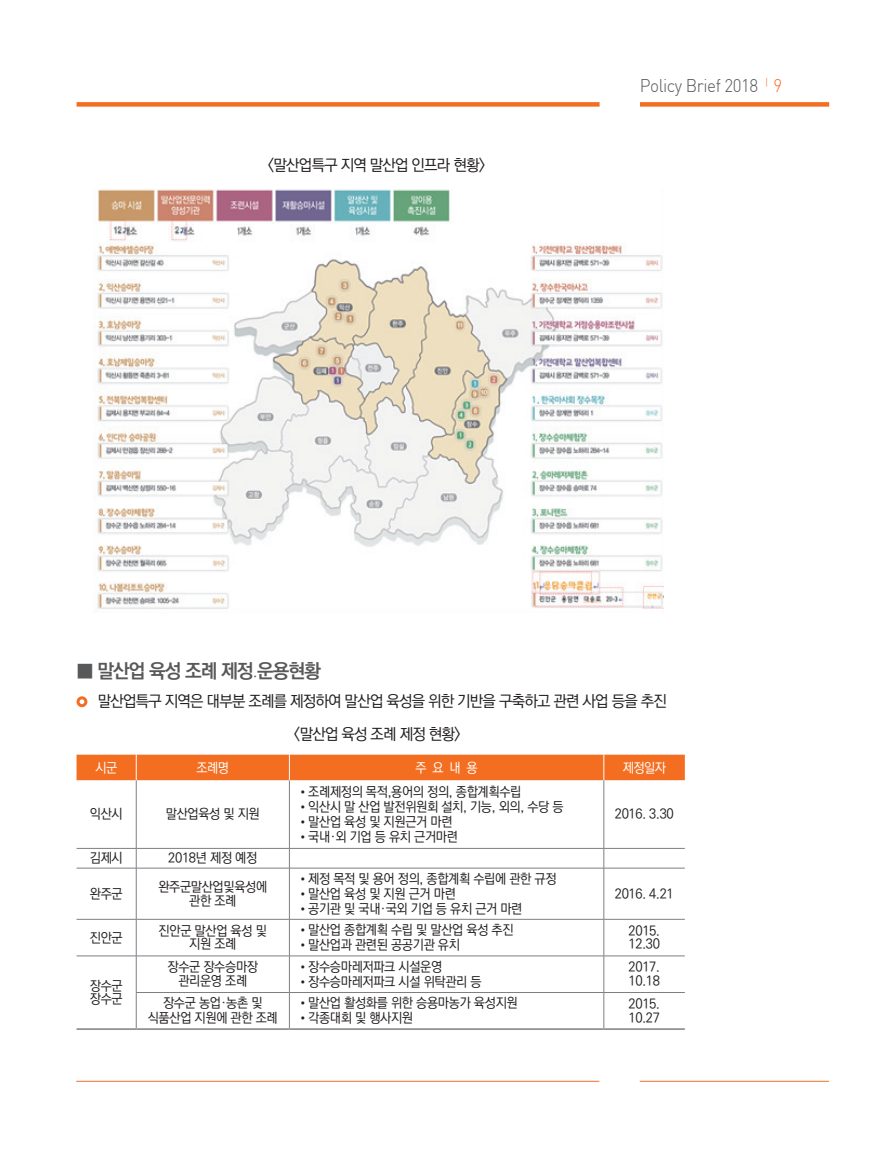
<style>
.page{position:relative;width:893px;height:1149px;background:#fff}
.page>*{position:absolute;margin:0;border:0;box-sizing:border-box;transform-origin:0 0}
.t1{font:700 19.5px "Ko Pub Dotum";letter-spacing:-.05em;color:#57585a}
.t2{font:300 18px "DIN";letter-spacing:-.025em;color:#57585a;scale:.95 1}
.t3{font:500 15.75px/32.5px "Ko Pub Dotum";letter-spacing:-.05em;color:#231f20}
.t4{font:500 13.5px/13.5px "Ko Pub Dotum";letter-spacing:-.025em;color:#231f20;text-align:center;scale:.95 1}
.t5{font:500 13.5px "Ko Pub Dotum";letter-spacing:-.04em;color:#fff;scale:.95 1}
.s1{font-family:"Dinlig";font-weight:400;color:#f36e21}
.s2{font-family:"HCR Batang";font-weight:400}
.s3{font-family:"YGO530";font-weight:400}
</style>
<div class="page">
<div style="left:77px;top:102px;width:523px;height:5px;background:#f36e21"></div>
<div style="left:640px;top:102px;width:189px;height:5px;background:#f36e21"></div>
<hr style="left:76px;top:1080px;width:523px;height:1px;background:#f36e21">
<hr style="left:640px;top:1080px;width:189px;height:1px;background:#f36e21">
<img style="left:97px;top:190px;width:566px;height:419px">
<div style="left:77px;top:696px;width:10px;height:11px;border:3px solid #f36e21;border-radius:50%"></div>
<hr style="left:136px;top:780px;width:1px;height:68px;background:#7d7f83">
<hr style="left:289px;top:780px;width:1px;height:68px;background:#7d7f83">
<hr style="left:604px;top:780px;width:1px;height:68px;background:#7d7f83">
<svg style="left:136px;top:848px;width:1px;height:19px"></svg>
<svg style="left:289px;top:848px;width:1px;height:19px"></svg>
<svg style="left:604px;top:848px;width:1px;height:19px"></svg>
<hr style="left:136px;top:868px;width:1px;height:50px;background:#7d7f83">
<hr style="left:289px;top:868px;width:1px;height:50px;background:#7d7f83">
<hr style="left:604px;top:868px;width:1px;height:50px;background:#7d7f83">
<hr style="left:136px;top:919px;width:1px;height:36px;background:#7d7f83">
<hr style="left:289px;top:919px;width:1px;height:36px;background:#7d7f83">
<hr style="left:604px;top:919px;width:1px;height:36px;background:#7d7f83">
<hr style="left:136px;top:955px;width:1px;height:36px;background:#7d7f83">
<hr style="left:289px;top:955px;width:1px;height:36px;background:#7d7f83">
<hr style="left:604px;top:955px;width:1px;height:36px;background:#7d7f83">
<hr style="left:77px;top:847px;width:59px;height:1px;background:#7d7f83">
<hr style="left:136px;top:847px;width:153px;height:1px;background:#7d7f83">
<hr style="left:289px;top:847px;width:315px;height:1px;background:#7d7f83">
<hr style="left:604px;top:847px;width:81px;height:1px;background:#7d7f83">
<hr style="left:77px;top:867px;width:59px;height:1px;background:#7d7f83">
<hr style="left:136px;top:867px;width:153px;height:1px;background:#7d7f83">
<hr style="left:289px;top:867px;width:315px;height:1px;background:#7d7f83">
<hr style="left:604px;top:867px;width:81px;height:1px;background:#7d7f83">
<hr style="left:77px;top:918px;width:59px;height:1px;background:#7d7f83">
<hr style="left:136px;top:918px;width:153px;height:1px;background:#7d7f83">
<hr style="left:289px;top:918px;width:315px;height:1px;background:#7d7f83">
<hr style="left:604px;top:918px;width:81px;height:1px;background:#7d7f83">
<hr style="left:77px;top:955px;width:59px;height:1px;background:#7d7f83">
<hr style="left:136px;top:955px;width:153px;height:1px;background:#7d7f83">
<hr style="left:289px;top:955px;width:315px;height:1px;background:#7d7f83">
<hr style="left:604px;top:955px;width:81px;height:1px;background:#7d7f83">
<hr style="left:136px;top:991px;width:153px;height:1px;background:#7d7f83">
<hr style="left:289px;top:991px;width:315px;height:1px;background:#7d7f83">
<hr style="left:604px;top:991px;width:81px;height:1px;background:#7d7f83">
<hr style="left:77px;top:1027px;width:59px;height:2px;background:#7d7f83">
<hr style="left:136px;top:1027px;width:153px;height:2px;background:#7d7f83">
<hr style="left:289px;top:1027px;width:315px;height:2px;background:#7d7f83">
<hr style="left:604px;top:1027px;width:81px;height:2px;background:#7d7f83">
<hr style="left:136px;top:992px;width:1px;height:35px;background:#7d7f83">
<hr style="left:289px;top:992px;width:1px;height:35px;background:#7d7f83">
<hr style="left:604px;top:992px;width:1px;height:35px;background:#7d7f83">
<div style="left:77px;top:754px;width:608px;height:26px;background:#f36e21"></div>
<p class="t3" style="left:268px;top:149px;width:219px">&lt;말산업특구 지역 말산업 인프라 현황&gt;</p>
<h2 class="t2" style="left:640px;top:74px;width:151px">Policy Brief 2018 <sup>|</sup> <span class="s1">9</span></h2>
<h1 class="t1" style="left:77px;top:660px;width:246px">■ 말산업 육성 조례 제정<span class="s2">․</span>운용현황</h1>
<p class="t3" style="left:294px;top:685px;width:374px;text-indent:-196px">말산업특구 지역은 대부분 조례를 제정하여 말산업 육성을 위한 기반을 구축하고 관련 사업 등을 추진 &lt;말산업 육성 조례 제정 현황&gt;</p>
<p class="t5" style="left:95px;top:760px;width:25px">시군</p>
<p class="t5" style="left:197px;top:760px;width:36px">조례명</p>
<p class="t5" style="left:415px;top:760px;width:67px">주 요 내 용</p>
<p class="t5" style="left:623px;top:760px;width:47px">제정일자</p>
<p class="t4" style="left:90px;top:807px;width:36px">익산시</p>
<p class="t4" style="left:166px;top:807px;width:100px">말산업육성 및 지원</p>
<p class="t4" style="left:297px;top:785px;width:238px"><span class="s3">•</span>조례제정의 목적,용어의 정의, 종합계획수립</p>
<p class="t4" style="left:297px;top:800px;width:282px"><span class="s3">•</span>익산시 말 산업 발전위원회 설치, 기능, 외의, 수당 등</p>
<p class="t4" style="left:297px;top:815px;width:165px"><span class="s3">•</span>말산업 육성 및 지원근거 마련</p>
<p class="t4" style="left:297px;top:830px;width:171px"><span class="s3">•</span>국내·외 기업 등 유치 근거마련</p>
<p class="t4" style="left:615px;top:807px;width:64px">2016. 3.30</p>
<p class="t4" style="left:90px;top:851px;width:36px">김제시</p>
<p class="t4" style="left:168px;top:851px;width:95px">2018년 제정 예정</p>
<p class="t4" style="left:90px;top:886px;width:36px">완주군</p>
<p class="t4" style="left:158px;top:880px;width:116px">완주군말산업및육성에 관한 조례</p>
<p class="t4" style="left:297px;top:871px;width:275px"><span class="s3">•</span>제정 목적 및 용어 정의, 종합계획 수립에 관한 규정</p>
<p class="t4" style="left:297px;top:886px;width:169px"><span class="s3">•</span>말산업 육성 및 지원 근거 마련</p>
<p class="t4" style="left:297px;top:901px;width:239px"><span class="s3">•</span>공기관 및 국내·국외 기업 등 유치 근거 마련</p>
<p class="t4" style="left:90px;top:930px;width:36px">진안군</p>
<p class="t4" style="left:159px;top:924px;width:115px">진안군 말산업 육성 및 지원 조례</p>
<p class="t4" style="left:297px;top:923px;width:230px"><span class="s3">•</span>말산업 종합계획 수립 및 말산업 육성 추진</p>
<p class="t4" style="left:297px;top:938px;width:173px"><span class="s3">•</span>말산업과 관련된 공공기관 유치</p>
<p class="t4" style="left:90px;top:978px;width:36px;text-align:left">장수군 장수군</p>
<p class="t4" style="left:167px;top:960px;width:97px">장수군 장수승마장 관리운영 조례</p>
<p class="t4" style="left:297px;top:959px;width:154px"><span class="s3">•</span>장수승마레저파크 시설운영</p>
<p class="t4" style="left:297px;top:974px;width:196px"><span class="s3">•</span>장수승마레저파크 시설 위탁관리 등</p>
<p class="t4" style="left:148px;top:995px;width:138px;line-height:15px">장수군 농업·농촌 및 식품산업 지원에 관한 조례</p>
<p class="t4" style="left:297px;top:996px;width:234px"><span class="s3">•</span>말산업 활성화를 위한 승용마농가 육성지원</p>
<p class="t4" style="left:297px;top:1011px;width:124px"><span class="s3">•</span>각종대회 및 행사지원</p>
<p class="t4" style="left:615px;top:886px;width:64px">2016. 4.21</p>
<p class="t4" style="left:629px;top:924px;width:35px;text-align:left">2015.<br>12.30</p>
<p class="t4" style="left:629px;top:960px;width:35px;text-align:left">2017.<br>10.18</p>
<p class="t4" style="left:629px;top:997px;width:35px;text-align:left">2015.<br>10.27</p>
</div>
